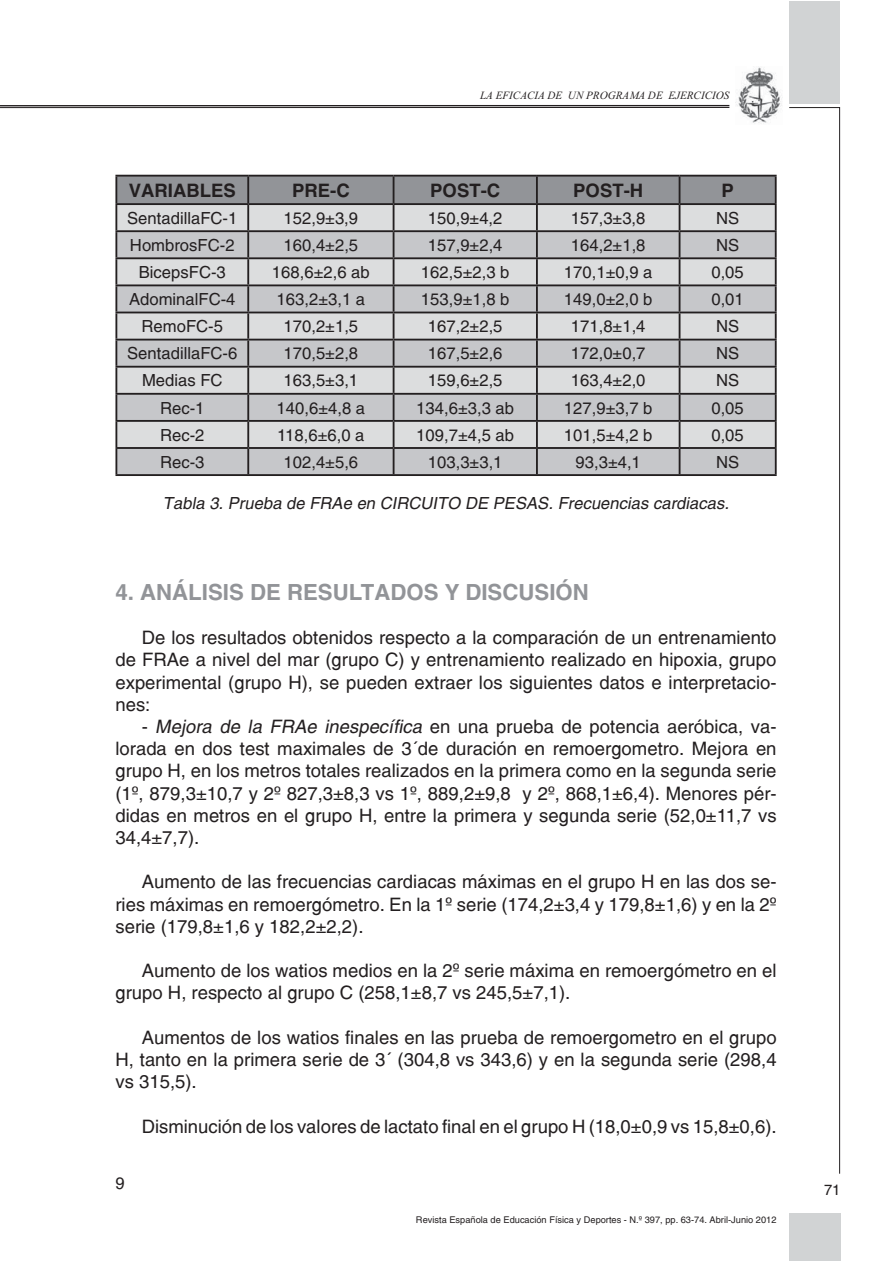
<style>
.page{position:relative;width:893px;height:1263px;background:#fff}
.page>*{position:absolute;margin:0;border:0;box-sizing:border-box;transform-origin:0 0}
.t1{font:700 22.2px "Switzerland";color:#929498}
.t2{font:18.45px/22.2px "Switzerland Plain";color:#231f20;text-align:justify}
.t3{font:700 18.45px "Switzerland";color:#231f20}
.t4{font:16.65px "Switzerland Plain";color:#231f20}
.t5{font:italic 16.65px "Switzerland Plain";color:#231f20}
.t6{font:14.85px "Switzerland Plain";color:#231f20}
.t7{font:italic 11.1px "Times New Roman";color:#231f20}
.t8{font:9.3px "Switzerland Plain";color:#231f20}
.s1{font-style:italic}
</style>
<div class="page">
<svg style="left:789px;top:107px;width:51px;height:1067px"></svg>
<div style="left:789px;top:2px;width:50px;height:102px;background:#d1d3d4"></div>
<div style="left:789px;top:1213px;width:51px;height:48px;background:#d1d3d4"></div>
<img style="left:736px;top:67px;width:47px;height:56px">
<hr style="left:0;top:105px;width:729px;height:1px;background:#231f20">
<hr style="left:0;top:107px;width:729px;height:1px;background:#231f20">
<hr style="left:115px;top:175px;width:133px;height:2px;background:#231f20">
<hr style="left:115px;top:177px;width:2px;height:26px;background:#231f20">
<hr style="left:248px;top:175px;width:146px;height:2px;background:#231f20">
<hr style="left:394px;top:175px;width:143px;height:2px;background:#231f20">
<hr style="left:537px;top:175px;width:142px;height:2px;background:#231f20">
<hr style="left:679px;top:175px;width:98px;height:2px;background:#231f20">
<hr style="left:775px;top:177px;width:2px;height:26px;background:#231f20">
<hr style="left:115px;top:203px;width:133px;height:2px;background:#231f20">
<hr style="left:115px;top:205px;width:2px;height:25px;background:#231f20">
<hr style="left:679px;top:203px;width:98px;height:2px;background:#231f20">
<hr style="left:775px;top:205px;width:2px;height:25px;background:#231f20">
<hr style="left:115px;top:230px;width:133px;height:2px;background:#231f20">
<hr style="left:115px;top:232px;width:2px;height:25px;background:#231f20">
<hr style="left:679px;top:230px;width:98px;height:2px;background:#231f20">
<hr style="left:775px;top:232px;width:2px;height:25px;background:#231f20">
<hr style="left:115px;top:257px;width:133px;height:2px;background:#231f20">
<hr style="left:115px;top:259px;width:2px;height:25px;background:#231f20">
<hr style="left:679px;top:257px;width:98px;height:2px;background:#231f20">
<hr style="left:775px;top:259px;width:2px;height:25px;background:#231f20">
<hr style="left:115px;top:284px;width:133px;height:2px;background:#231f20">
<hr style="left:115px;top:286px;width:2px;height:26px;background:#231f20">
<hr style="left:679px;top:284px;width:98px;height:2px;background:#231f20">
<hr style="left:775px;top:286px;width:2px;height:26px;background:#231f20">
<hr style="left:115px;top:312px;width:133px;height:1px;background:#231f20">
<hr style="left:115px;top:313px;width:2px;height:26px;background:#231f20">
<hr style="left:679px;top:312px;width:98px;height:1px;background:#231f20">
<hr style="left:775px;top:313px;width:2px;height:26px;background:#231f20">
<hr style="left:115px;top:339px;width:133px;height:2px;background:#231f20">
<hr style="left:115px;top:341px;width:2px;height:25px;background:#231f20">
<hr style="left:679px;top:339px;width:98px;height:2px;background:#231f20">
<hr style="left:775px;top:341px;width:2px;height:25px;background:#231f20">
<hr style="left:115px;top:366px;width:133px;height:2px;background:#231f20">
<hr style="left:115px;top:368px;width:2px;height:25px;background:#231f20">
<hr style="left:679px;top:366px;width:98px;height:2px;background:#231f20">
<hr style="left:775px;top:368px;width:2px;height:25px;background:#231f20">
<hr style="left:115px;top:393px;width:133px;height:2px;background:#231f20">
<hr style="left:115px;top:395px;width:2px;height:25px;background:#231f20">
<hr style="left:679px;top:393px;width:98px;height:2px;background:#231f20">
<hr style="left:775px;top:395px;width:2px;height:25px;background:#231f20">
<hr style="left:115px;top:420px;width:133px;height:2px;background:#231f20">
<hr style="left:115px;top:422px;width:2px;height:25px;background:#231f20">
<hr style="left:679px;top:420px;width:98px;height:2px;background:#231f20">
<hr style="left:775px;top:422px;width:2px;height:25px;background:#231f20">
<hr style="left:115px;top:447px;width:133px;height:2px;background:#231f20">
<hr style="left:115px;top:449px;width:2px;height:25px;background:#231f20">
<hr style="left:679px;top:447px;width:98px;height:2px;background:#231f20">
<svg style="left:116px;top:176px;width:660px;height:298px"></svg>
<hr style="left:775px;top:449px;width:2px;height:25px;background:#231f20">
<hr style="left:115px;top:474px;width:662px;height:2px;background:#231f20">
<p class="t7" style="left:480px;top:88px;width:251px">LA EFICACIA DE UN PROGRAMA DE EJERCICIOS</p>
<p class="t3" style="left:129px;top:179px;width:109px">VARIABLES</p>
<p class="t3" style="left:292px;top:179px;width:59px">PRE-C</p>
<p class="t3" style="left:430px;top:179px;width:71px">POST-C</p>
<p class="t3" style="left:573px;top:179px;width:71px">POST-H</p>
<p class="t3" style="left:721px;top:179px;width:14px">P</p>
<p class="t4" style="left:127px;top:208px;width:112px">SentadillaFC-1</p>
<p class="t4" style="left:284px;top:208px;width:76px">152,9±3,9</p>
<p class="t4" style="left:428px;top:208px;width:76px">150,9±4,2</p>
<p class="t4" style="left:571px;top:208px;width:76px">157,3±3,8</p>
<p class="t4" style="left:716px;top:208px;width:25px">NS</p>
<p class="t4" style="left:130px;top:235px;width:106px">HombrosFC-2</p>
<p class="t4" style="left:284px;top:235px;width:76px">160,4±2,5</p>
<p class="t4" style="left:428px;top:235px;width:76px">157,9±2,4</p>
<p class="t4" style="left:571px;top:235px;width:76px">164,2±1,8</p>
<p class="t4" style="left:716px;top:235px;width:25px">NS</p>
<p class="t4" style="left:139px;top:262px;width:89px">BicepsFC-3</p>
<p class="t4" style="left:272px;top:262px;width:99px">168,6±2,6 ab</p>
<p class="t4" style="left:421px;top:262px;width:90px">162,5±2,3 b</p>
<p class="t4" style="left:564px;top:262px;width:90px">170,1±0,9 a</p>
<p class="t4" style="left:711px;top:262px;width:34px">0,05</p>
<p class="t4" style="left:129px;top:289px;width:108px">AdominalFC-4</p>
<p class="t4" style="left:277px;top:289px;width:90px">163,2±3,1 a</p>
<p class="t4" style="left:421px;top:289px;width:90px">153,9±1,8 b</p>
<p class="t4" style="left:564px;top:289px;width:90px">149,0±2,0 b</p>
<p class="t4" style="left:711px;top:289px;width:34px">0,01</p>
<p class="t4" style="left:142px;top:316px;width:83px">RemoFC-5</p>
<p class="t4" style="left:284px;top:316px;width:76px">170,2±1,5</p>
<p class="t4" style="left:428px;top:316px;width:76px">167,2±2,5</p>
<p class="t4" style="left:571px;top:316px;width:76px">171,8±1,4</p>
<p class="t4" style="left:716px;top:316px;width:25px">NS</p>
<p class="t4" style="left:127px;top:344px;width:112px">SentadillaFC-6</p>
<p class="t4" style="left:284px;top:344px;width:76px">170,5±2,8</p>
<p class="t4" style="left:428px;top:344px;width:76px">167,5±2,6</p>
<p class="t4" style="left:571px;top:344px;width:76px">172,0±0,7</p>
<p class="t4" style="left:716px;top:344px;width:25px">NS</p>
<p class="t4" style="left:142px;top:371px;width:82px">Medias FC</p>
<p class="t4" style="left:284px;top:371px;width:76px">163,5±3,1</p>
<p class="t4" style="left:428px;top:371px;width:76px">159,6±2,5</p>
<p class="t4" style="left:571px;top:371px;width:76px">163,4±2,0</p>
<p class="t4" style="left:716px;top:371px;width:25px">NS</p>
<p class="t4" style="left:160px;top:398px;width:46px">Rec-1</p>
<p class="t4" style="left:277px;top:398px;width:90px">140,6±4,8 a</p>
<p class="t4" style="left:416px;top:398px;width:99px">134,6±3,3 ab</p>
<p class="t4" style="left:564px;top:398px;width:90px">127,9±3,7 b</p>
<p class="t4" style="left:711px;top:398px;width:34px">0,05</p>
<p class="t4" style="left:160px;top:425px;width:46px">Rec-2</p>
<p class="t4" style="left:277px;top:425px;width:89px">118,6±6,0 a</p>
<p class="t4" style="left:416px;top:425px;width:99px">109,7±4,5 ab</p>
<p class="t4" style="left:564px;top:425px;width:90px">101,5±4,2 b</p>
<p class="t4" style="left:711px;top:425px;width:34px">0,05</p>
<p class="t4" style="left:160px;top:452px;width:46px">Rec-3</p>
<p class="t4" style="left:284px;top:452px;width:76px">102,4±5,6</p>
<p class="t4" style="left:428px;top:452px;width:76px">103,3±3,1</p>
<p class="t4" style="left:575px;top:452px;width:67px">93,3±4,1</p>
<p class="t4" style="left:716px;top:452px;width:25px">NS</p>
<p class="t5" style="left:163px;top:493px;width:571px">Tabla 3. Prueba de FRAe en CIRCUITO DE PESAS. Frecuencias cardiacas.</p>
<p class="t1" style="left:115px;top:578px;width:475px">4. ANÁLISIS DE RESULTADOS Y DISCUSIÓN</p>
<p class="t2" style="left:115px;top:626px;width:663px;text-indent:26px">De los resultados obtenidos respecto a la comparación de un entrenamiento de FRAe a nivel del mar (grupo C) y entrenamiento realizado en hipoxia, grupo experimental (grupo H), se pueden extraer los siguientes datos e interpretacio&shy;nes:</p>
<p class="t2" style="left:115px;top:715px;width:663px;text-indent:26px">- <span class="s1">Mejora de la FRAe inespecífica</span> en una prueba de potencia aeróbica, va&shy;lorada en dos test maximales de 3´de duración en remoergometro. Mejora en grupo H, en los metros totales realizados en la primera como en la segunda serie (1º, 879,3±10,7 y 2º 827,3±8,3 vs 1º, 889,2±9,8 y 2º, 868,1±6,4). Menores pér&shy;didas en metros en el grupo H, entre la primera y segunda serie (52,0±11,7 vs 34,4±7,7).</p>
<p class="t2" style="left:115px;top:871px;width:663px;text-indent:26px">Aumento de las frecuencias cardiacas máximas en el grupo H en las dos se&shy;ries máximas en remoergómetro. En la 1º serie (174,2±3,4 y 179,8±1,6) y en la 2º serie (179,8±1,6 y 182,2±2,2).</p>
<p class="t2" style="left:115px;top:960px;width:663px;text-indent:26px">Aumento de los watios medios en la 2º serie máxima en remoergómetro en el grupo H, respecto al grupo C (258,1±8,7 vs 245,5±7,1).</p>
<p class="t2" style="left:115px;top:1026px;width:663px;text-indent:26px">Aumentos de los watios finales en las prueba de remoergometro en el grupo H, tanto en la primera serie de 3´ (304,8 vs 343,6) y en la segunda serie (298,4 vs 315,5).</p>
<p class="t2" style="left:142px;top:1115px;width:636px">Disminución de los valores de lactato final en el grupo H (18,0±0,9 vs 15,8±0,6).</p>
<p class="t4" style="left:115px;top:1174px;width:11px">9</p>
<p class="t8" style="left:416px;top:1214px;width:362px">Revista Española de Educación Física y Deportes - N.º 397, pp. 63-74. Abril-Junio 2012</p>
<p class="t6" style="left:824px;top:1181px;width:18px">71</p>
</div>
